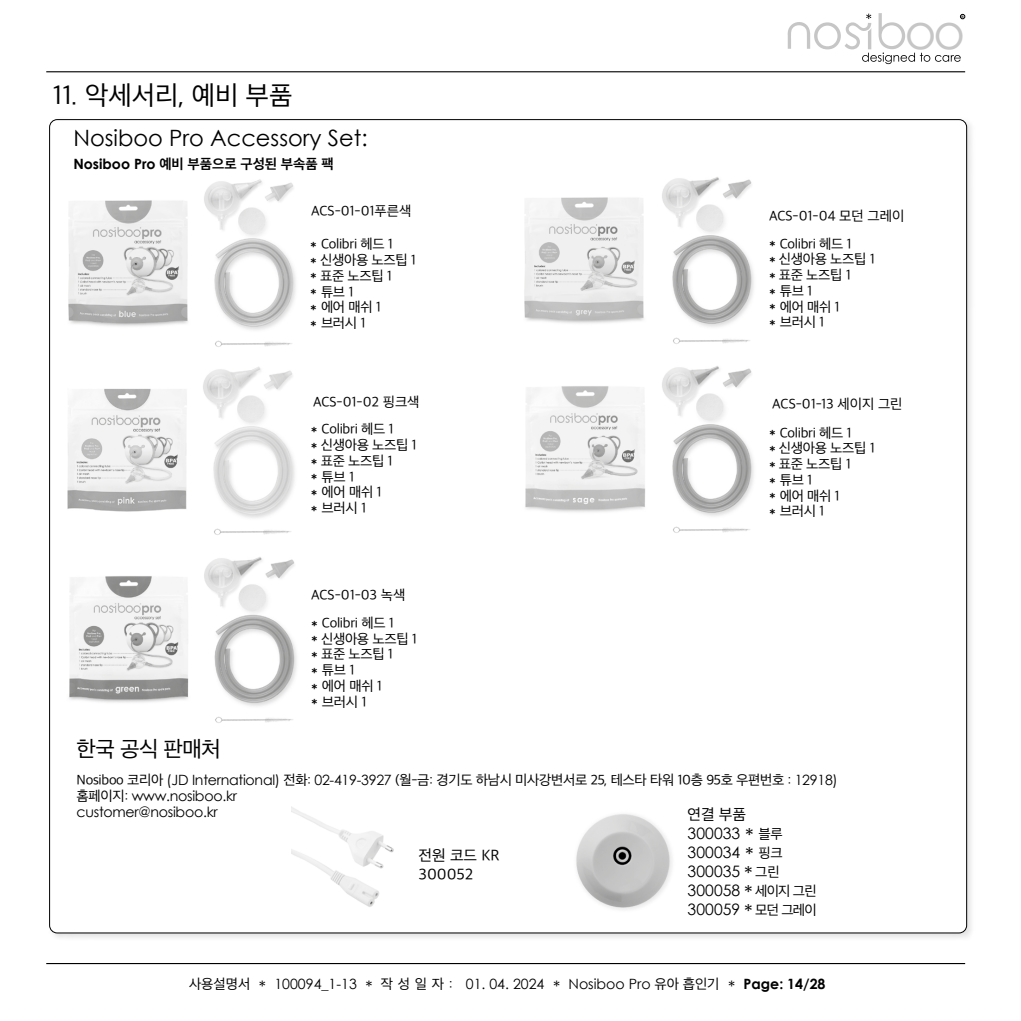
<style>
.page{position:relative;width:1021px;height:1021px;background:#fff}
.page>*{position:absolute;margin:0;border:0;box-sizing:border-box;transform-origin:0 0}
.t1{font:48.15px "Century Gothic";color:#c6c6c6}
.t2{font:27px "Apple SD Gothic Neo";color:#000}
.t3{font:22.5px "Century Gothic";color:#000}
.t4{font:22.5px "Apple SD Gothic Neo";letter-spacing:-.02em;color:#000}
.t5{font:15.75px/18.9px "Century Gothic";letter-spacing:.005em;color:#000}
.t6{font:15.75px/18.9px "Apple SD Gothic Neo";color:#000}
.t7{font:14.17px/15.8px "Apple SD Gothic Neo";letter-spacing:-.02em;color:#000}
.t8{font:14.17px "Century Gothic";color:#000}
.t9{font:14.17px "Apple SD Gothic Neo";color:#000}
.t10{font:14.17px/16.2px "Century Gothic";letter-spacing:-.02em;color:#000}
.t11{font:700 14.17px "Apple SD Gothic Neo";color:#000}
.s1{font-family:"Century Gothic"}
.s2{font-size:18px}
.s3{font-family:"Apple SD Gothic Neo"}
.s4{font-size:20.25px}
.s5{font-family:"Apple SD Gothic Neo";font-size:14.17px}
.s6{font-size:16.88px}
.s7{font-weight:700}
</style>
<div class="page">
<hr style="left:46px;top:71px;width:919px;height:1px;background:#000">
<hr style="left:46px;top:963px;width:919px;height:1px;background:#000">
<div style="left:48px;top:118px;width:928px;height:823px;background:#000;opacity:.11"></div>
<div style="left:50px;top:120px;width:916px;height:812px;background:#fff;border-radius:8px"></div>
<img style="left:68px;top:200px;width:120px;height:126px">
<img style="left:525px;top:386px;width:120px;height:126px">
<img style="left:69px;top:576px;width:120px;height:127px">
<img style="left:67px;top:389px;width:120px;height:123px">
<img style="left:524px;top:197px;width:120px;height:127px">
<img style="left:204px;top:179px;width:92px;height:168px">
<img style="left:204px;top:557px;width:93px;height:166px">
<img style="left:662px;top:366px;width:92px;height:167px">
<img style="left:662px;top:177px;width:92px;height:167px">
<img style="left:203px;top:367px;width:92px;height:168px">
<img style="left:291px;top:806px;width:103px;height:101px">
<img style="left:576px;top:814px;width:96px;height:96px">
<svg style="left:787px;top:14px;width:177px;height:50px"></svg>
<h2 class="t2" style="left:53px;top:77px;width:241px">11. 악세서리, 예비 부품</h2>
<h3 class="t3" style="left:73px;top:122px;width:296px">Nosiboo Pro Accessory Set:</h3>
<p class="t11" style="left:73px;top:154px;width:262px"><span class="s1">Nosiboo Pro</span> 예비 부품으로 구성된 부속품 팩</p>
<p class="t9" style="left:311px;top:202px;width:102px">ACS-01-01푸른색</p>
<p class="t7" style="left:310px;top:235px;width:107px"><span class="s2">*</span> Colibri 헤드 1<br><span class="s2">*</span> 신생아용 노즈팁 1 <span class="s2">*</span> 표준 노즈팁 1<br><span class="s2">*</span> 튜브 1<br><span class="s2">*</span> 에어 매쉬 1<br><span class="s2">*</span> 브러시 1</p>
<p class="t7" style="left:313px;top:393px;width:108px">ACS-01-02 핑크색</p>
<p class="t7" style="left:311px;top:420px;width:107px"><span class="s2">*</span> Colibri 헤드 1<br><span class="s2">*</span> 신생아용 노즈팁 1 <span class="s2">*</span> 표준 노즈팁 1<br><span class="s2">*</span> 튜브 1<br><span class="s2">*</span> 에어 매쉬 1<br><span class="s2">*</span> 브러시 1</p>
<p class="t7" style="left:311px;top:586px;width:96px">ACS-01-03 녹색</p>
<p class="t7" style="left:311px;top:614px;width:107px"><span class="s2">*</span> Colibri 헤드 1<br><span class="s2">*</span> 신생아용 노즈팁 1 <span class="s2">*</span> 표준 노즈팁 1<br><span class="s2">*</span> 튜브 1<br><span class="s2">*</span> 에어 매쉬 1<br><span class="s2">*</span> 브러시 1</p>
<h1 class="t1" style="left:904px;top:-2px;width:62px">oo</h1>
<p class="t9" style="left:769px;top:206px;width:137px">ACS-01-04 모던 그레이</p>
<p class="t7" style="left:769px;top:235px;width:107px"><span class="s2">*</span> Colibri 헤드 1<br><span class="s2">*</span> 신생아용 노즈팁 1 <span class="s2">*</span> 표준 노즈팁 1<br><span class="s2">*</span> 튜브 1<br><span class="s2">*</span> 에어 매쉬 1<br><span class="s2">*</span> 브러시 1</p>
<p class="t9" style="left:772px;top:394px;width:132px">ACS-01-13 세이지 그린</p>
<p class="t7" style="left:769px;top:424px;width:107px"><span class="s2">*</span> Colibri 헤드 1<br><span class="s2">*</span> 신생아용 노즈팁 1 <span class="s2">*</span> 표준 노즈팁 1<br><span class="s2">*</span> 튜브 1<br><span class="s2">*</span> 에어 매쉬 1<br><span class="s2">*</span> 브러시 1</p>
<h3 class="t4" style="left:77px;top:734px;width:146px">한국 공식 판매처</h3>
<p class="t7" style="left:77px;top:771px;width:762px">Nosiboo 코리아 <span class="s1">(JD International)</span> 전화: <span class="s1">02-419-3927</span> (월-금: 경기도 하남시 미사강변서로 25, 테스타 타워 10층 95호 우편번호 : <span class="s1">12918)</span></p>
<p class="t10" style="left:77px;top:787px;width:162px"><span class="s3">홈페이지:</span> www.nosiboo.kr customer@nosiboo.kr</p>
<p class="t6" style="left:687px;top:804px;width:60px">연결 부품</p>
<p class="t5" style="left:687px;top:823px;width:131px">300033 <span class="s4">*</span> <span class="s5">블루<br></span>300034 <span class="s4">*</span> <span class="s5">핑크<br></span>300035 <span class="s4">*</span> <span class="s5">그린<br></span>300058 <span class="s4">*</span> <span class="s5">세이지 그린<br></span>300059 <span class="s4">*</span> <span class="s5">모던 그레이</span></p>
<p class="t6" style="left:418px;top:845px;width:83px">전원 코드 KR<br>300052</p>
<p class="t8" style="left:189px;top:973px;width:638px"><span class="s3">사용설명서</span> <span class="s6">*</span> 100094_1-13 <span class="s6">*</span> <span class="s3">작 성 일 자 :</span> 01. 04. 2024 <span class="s6">*</span> Nosiboo Pro <span class="s3">유아 흡인기</span> <span class="s6">*</span> <span class="s7">Page: 14/28</span></p>
</div>
